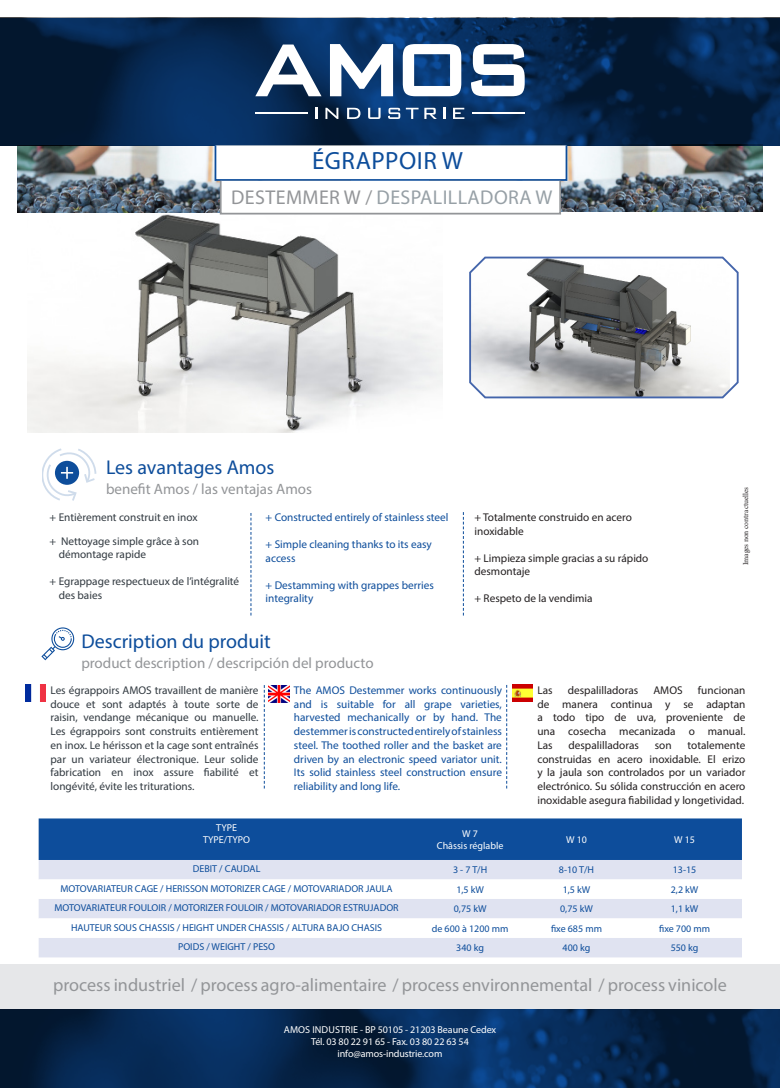
<style>
.page{position:relative;width:780px;height:1088px;background:#fff}
.page>*{position:absolute;margin:0;border:0;box-sizing:border-box;transform-origin:0 0}
.t1{font:25px "Myriad Pro";letter-spacing:.02em;color:#0d4d9b}
.t2{font:20px "Myriad Pro";color:#0d4d9b}
.t3{font:20px "Myriad Pro";letter-spacing:.02em;color:#97a0a6}
.t4{font:18.12px "Myriad Pro";color:#939598}
.t5{font:15px "Myriad Pro";color:#939598}
.t6{font:11.25px/13.8px "Myriad Pro";color:#231f20;text-align:justify}
.t7{font:11.25px/13.8px "Myriad Pro";color:#313940}
.t8{font:11.25px/13.8px "Myriad Pro";color:#0d4d9b}
.t9{font:10px "Myriad Pro";color:#0d4d9b}
.t10{font:10px "Myriad Pro";letter-spacing:-.01em;color:#fff}
.t11{font:7.5px "Minion Pro";color:#231f20}
.s1{color:#939598}
</style>
<div class="page">
<div style="left:0;top:964px;width:780px;height:45px;background:#e6e7e9"></div>
<svg style="left:0;top:1009px;width:780px;height:79px;background:#05264f"></svg>
<img style="left:268px;top:686px;width:21px;height:16px">
<img style="left:512px;top:685px;width:20px;height:16px">
<img style="left:25px;top:685px;width:21px;height:16px">
<svg style="left:250px;top:513px;width:1px;height:102px"></svg>
<svg style="left:463px;top:512px;width:1px;height:103px"></svg>
<svg style="left:264px;top:685px;width:1px;height:103px"></svg>
<svg style="left:506px;top:685px;width:1px;height:103px"></svg>
<img style="left:27px;top:213px;width:415px;height:220px">
<img style="left:561px;top:145px;width:201px;height:67px">
<img style="left:18px;top:145px;width:202px;height:68px">
<svg style="left:0;top:18px;width:780px;height:127px;background:#06264d"></svg>
<svg style="left:255px;top:45px;width:66px;height:51px"></svg>
<svg style="left:330px;top:44px;width:63px;height:52px"></svg>
<svg style="left:471px;top:44px;width:53px;height:52px"></svg>
<svg style="left:403px;top:44px;width:58px;height:52px"></svg>
<svg style="left:315px;top:108px;width:3px;height:11px"></svg>
<svg style="left:325px;top:108px;width:13px;height:11px"></svg>
<svg style="left:347px;top:108px;width:13px;height:11px"></svg>
<svg style="left:368px;top:108px;width:12px;height:11px"></svg>
<svg style="left:388px;top:108px;width:12px;height:11px"></svg>
<svg style="left:406px;top:108px;width:12px;height:11px"></svg>
<svg style="left:424px;top:108px;width:13px;height:11px"></svg>
<svg style="left:443px;top:108px;width:2px;height:11px"></svg>
<svg style="left:453px;top:108px;width:11px;height:11px"></svg>
<hr style="left:472px;top:113px;width:52px;height:1px;background:#fff">
<hr style="left:255px;top:113px;width:52px;height:1px;background:#fff">
<div style="left:214px;top:145px;width:353px;height:36px;background:#fff;border:2px solid #0d4d9b"></div>
<div style="left:220px;top:180px;width:341px;height:34px;background:#fff;border:2px solid #939598"></div>
<svg style="left:42px;top:448px;width:55px;height:53px"></svg>
<svg style="left:41px;top:627px;width:33px;height:33px"></svg>
<div style="left:39px;top:818px;width:703px;height:42px;background:#0d4d9b"></div>
<div style="left:39px;top:860px;width:703px;height:97px;background:#e0e3f1"></div>
<svg style="left:39px;top:879px;width:703px;height:59px"></svg>
<svg style="left:469px;top:256px;width:270px;height:143px"></svg>
<p class="t1" style="left:312px;top:145px;width:152px">ÉGRAPPOIR W</p>
<p class="t3" style="left:231px;top:185px;width:323px"><span class="s1">DESTEMMER W /</span> DESPALILLADORA W</p>
<p class="t2" style="left:106px;top:455px;width:170px">Les avantages Amos</p>
<p class="t5" style="left:106px;top:480px;width:207px">benefit Amos / las ventajas Amos</p>
<p class="t7" style="left:50px;top:511px;width:149px">+ Entièrement construit en inox</p>
<p class="t7" style="left:59px;top:534px;width:142px;text-indent:-9px">+ Nettoyage simple grâce à son démontage rapide</p>
<p class="t7" style="left:59px;top:575px;width:182px;text-indent:-9px">+ Egrappage respectueux de l’intégralité des baies</p>
<p class="t8" style="left:265px;top:511px;width:184px">+ Constructed entirely of stainless steel</p>
<p class="t8" style="left:265px;top:538px;width:168px">+ Simple cleaning thanks to its easy access</p>
<p class="t8" style="left:265px;top:578px;width:170px">+ Destamming with grappes berries integrality</p>
<p class="t2" style="left:81px;top:629px;width:191px">Description du produit</p>
<p class="t5" style="left:81px;top:654px;width:294px">product description / descripción del producto</p>
<p class="t6" style="left:474px;top:511px;width:159px">+ Totalmente construido en acero inoxidable</p>
<p class="t6" style="left:474px;top:551px;width:175px">+ Limpieza simple gracias a su rápido desmontaje</p>
<p class="t6" style="left:474px;top:592px;width:119px">+ Respeto de la vendimia</p>
<p class="t11" style="left:740px;top:565px;width:80px;rotate:-90deg">Images non contractuelles</p>
<p class="t6" style="left:537px;top:683px;width:209px;text-indent:160px">funcionan de manera continua y se adaptan a todo tipo de uva, proveniente de una cosecha mecanizada o manual.<br>Las</p>
<p class="t7" style="left:50px;top:683px;width:209px;text-align:justify">Les égrappoirs AMOS travaillent de manière douce et sont adaptés à toute sorte de raisin, vendange mécanique ou manuelle.<br>Les égrappoirs sont construits entièrement en inox. Le hérisson et la cage sont entraînés par un variateur électronique. Leur solide fabrication en inox assure fiabilité et longévité, évite les triturations.</p>
<p class="t8" style="left:294px;top:683px;width:209px;text-align:justify">The AMOS Destemmer works continuously and is suitable for all grape varieties, harvested mechanically or by hand. The destemmer is constructed entirely of stainless steel. The toothed roller and the basket are driven by an electronic speed variator unit.<br>Its solid stainless steel construction ensure reliability and long life.</p>
<p class="t6" style="left:537px;top:683px;width:17px">Las</p>
<p class="t6" style="left:568px;top:683px;width:72px">despalilladoras</p>
<p class="t6" style="left:653px;top:683px;width:31px">AMOS</p>
<p class="t6" style="left:537px;top:738px;width:209px;text-indent:150px">totalemente construidas en acero inoxidable. El erizo y la jaula son controlados por un variador electrónico. Su sólida construcción en acero inoxidable asegura fiabilidad y longetividad.</p>
<p class="t6" style="left:568px;top:738px;width:72px">despalilladoras</p>
<p class="t6" style="left:654px;top:738px;width:18px">son</p>
<p class="t10" style="left:216px;top:821px;width:22px">TYPE</p>
<p class="t10" style="left:203px;top:833px;width:49px">TYPE/TYPO</p>
<p class="t10" style="left:462px;top:827px;width:17px">W 7</p>
<p class="t10" style="left:437px;top:839px;width:68px">Châssis réglable</p>
<p class="t10" style="left:566px;top:833px;width:22px">W 10</p>
<p class="t10" style="left:674px;top:833px;width:22px">W 15</p>
<p class="t9" style="left:193px;top:863px;width:69px">DEBIT / CAUDAL</p>
<p class="t9" style="left:453px;top:864px;width:36px">3 - 7 T/H</p>
<p class="t9" style="left:559px;top:864px;width:37px">8-10 T/H</p>
<p class="t9" style="left:672px;top:864px;width:25px">13-15</p>
<p class="t9" style="left:61px;top:882px;width:333px">MOTOVARIATEUR CAGE / HERISSON MOTORIZER CAGE / MOTOVARIADOR JAULA</p>
<p class="t9" style="left:456px;top:883px;width:29px">1,5 kW</p>
<p class="t9" style="left:562px;top:883px;width:29px">1,5 kW</p>
<p class="t9" style="left:670px;top:883px;width:29px">2,2 kW</p>
<p class="t9" style="left:55px;top:902px;width:345px">MOTOVARIATEUR FOULOIR / MOTORIZER FOULOIR / MOTOVARIADOR ESTRUJADOR</p>
<p class="t9" style="left:454px;top:903px;width:34px">0,75 kW</p>
<p class="t9" style="left:560px;top:903px;width:34px">0,75 kW</p>
<p class="t9" style="left:670px;top:903px;width:29px">1,1 kW</p>
<p class="t9" style="left:71px;top:921px;width:312px">HAUTEUR SOUS CHASSIS / HEIGHT UNDER CHASSIS / ALTURA BAJO CHASIS</p>
<p class="t9" style="left:432px;top:922px;width:78px">de 600 à 1200 mm</p>
<p class="t9" style="left:551px;top:922px;width:53px">fixe 685 mm</p>
<p class="t9" style="left:659px;top:922px;width:53px">fixe 700 mm</p>
<p class="t9" style="left:178px;top:941px;width:98px">POIDS / WEIGHT / PESO</p>
<p class="t9" style="left:456px;top:942px;width:29px">340 kg</p>
<p class="t9" style="left:562px;top:942px;width:29px">400 kg</p>
<p class="t9" style="left:670px;top:942px;width:29px">550 kg</p>
<p class="t4" style="left:53px;top:973px;width:675px">process industriel / process agro-alimentaire / process environnemental / process vinicole</p>
<p class="t10" style="left:284px;top:1023px;width:214px">AMOS INDUSTRIE - BP 50105 - 21203 Beaune Cedex</p>
<p class="t10" style="left:311px;top:1035px;width:159px">Tél. 03 80 22 91 65 - Fax. 03 80 22 63 54</p>
<p class="t10" style="left:337px;top:1047px;width:106px">info@amos-industrie.com</p>
</div>
